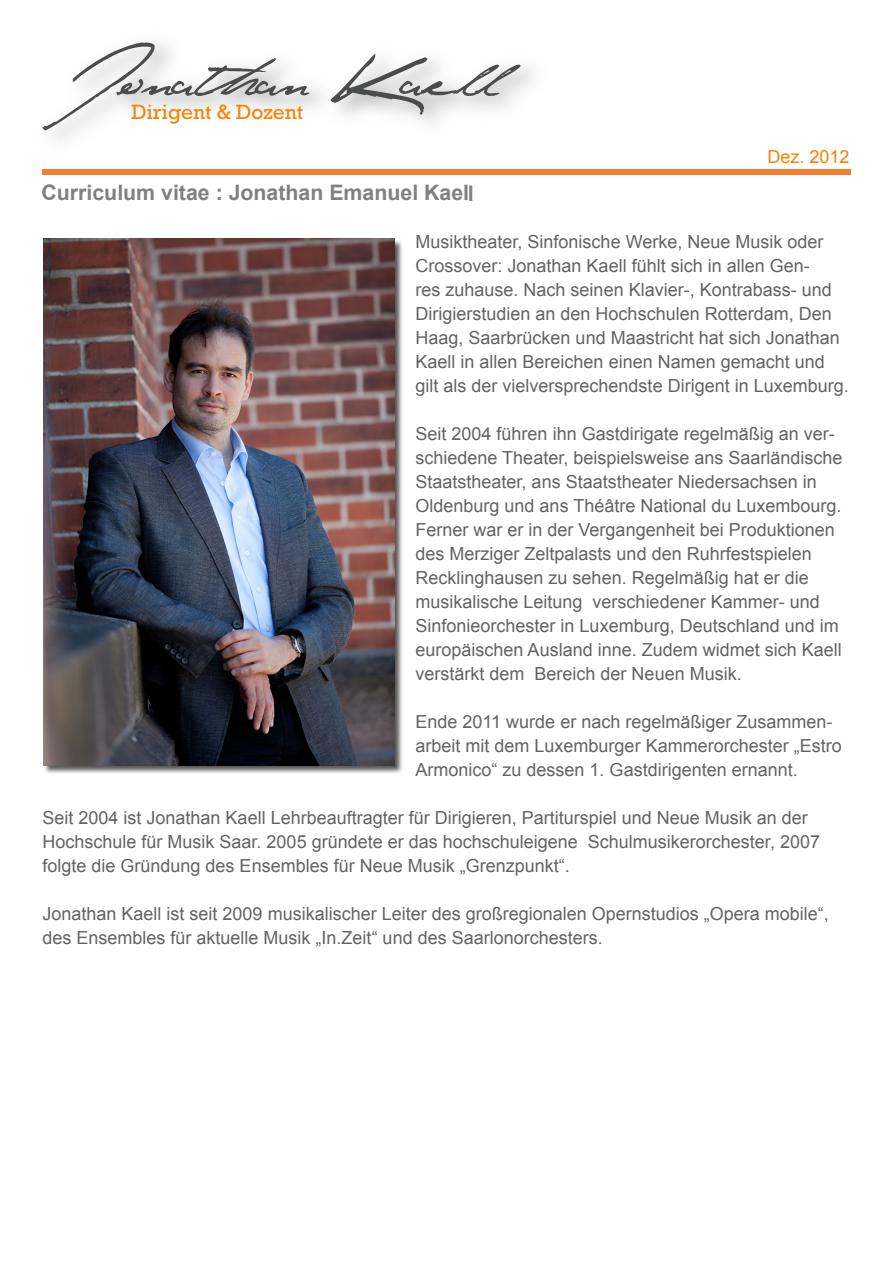
<style>
.page{position:relative;width:893px;height:1263px;background:#fff}
.page>*{position:absolute;margin:0;border:0;box-sizing:border-box;transform-origin:0 0}
.t1{font:700 21.3px "Arial";color:#808080}
.t2{font:21px "Rockwell Std";color:#ff8000}
.t3{font:18px/24px "Arial";color:#636366}
.t4{font:18px "Arial";color:#ff8000}
.s1{font-size:21.6px}
</style>
<div class="page">
<img style="left:42px;top:42px;width:491px;height:98px">
<svg style="left:43px;top:43px;width:267px;height:87px"></svg>
<svg style="left:331px;top:54px;width:190px;height:61px"></svg>
<div style="left:43px;top:169px;width:807px;height:6px;background:#f47c2c"></div>
<div style="left:43px;top:239px;width:360px;height:535px;background:#231f20;opacity:.75"></div>
<img style="left:43px;top:239px;width:351px;height:526px">
<p class="t2" style="left:132px;top:100px;width:173px">Dirigent &amp; Dozent</p>
<p class="t4" style="left:767px;top:145px;width:84px">Dez. 2012</p>
<p class="t1" style="left:42px;top:179px;width:434px">Curriculum vitae : Jonathan Emanuel Kael<span class="s1">l</span></p>
<p class="t3" style="left:416px;top:230px;width:435px">Musiktheater, Sinfonische Werke, Neue Musik oder Crossover: Jonathan Kaell fühlt sich in allen Gen-<br>res zuhause. Nach seinen Klavier-, Kontrabass- und Dirigierstudien an den Hochschulen Rotterdam, Den Haag, Saarbrücken und Maastricht hat sich Jonathan Kaell in allen Bereichen einen Namen gemacht und gilt als der vielversprechendste Dirigent in Luxemburg.</p>
<p class="t3" style="left:416px;top:422px;width:428px">Seit 2004 führen ihn Gastdirigate regelmäßig an ver&shy;schiedene Theater, beispielsweise ans Saarländische Staatstheater, ans Staatstheater Niedersachsen in Oldenburg und ans Théâtre National du Luxembourg.<br>Ferner war er in der Vergangenheit bei Produktionen des Merziger Zeltpalasts und den Ruhrfestspielen Recklinghausen zu sehen. Regelmäßig hat er die musikalische Leitung verschiedener Kammer- und Sinfonieorchester in Luxemburg, Deutschland und im europäischen Ausland inne. Zudem widmet sich Kaell verstärkt dem Bereich der Neuen Musik.</p>
<p class="t3" style="left:416px;top:710px;width:428px">Ende 2011 wurde er nach regelmäßiger Zusammen&shy;arbeit mit dem Luxemburger Kammerorchester „Estro<br>Armonico“ zu dessen 1. Gastdirigenten ernannt.</p>
<p class="t3" style="left:43px;top:806px;width:779px">Seit 2004 ist Jonathan Kaell Lehrbeauftragter für Dirigieren, Partiturspiel und Neue Musik an der<br>Hochschule für Musik Saar. 2005 gründete er das hochschuleigene Schulmusikerorchester, 2007 folgte die Gründung des Ensembles für Neue Musik „Grenzpunkt“.</p>
<p class="t3" style="left:43px;top:902px;width:788px">Jonathan Kaell ist seit 2009 musikalischer Leiter des großregionalen Opernstudios „Opera mobile“, des Ensembles für aktuelle Musik „In.Zeit“ und des Saarlonorchesters.</p>
</div>
